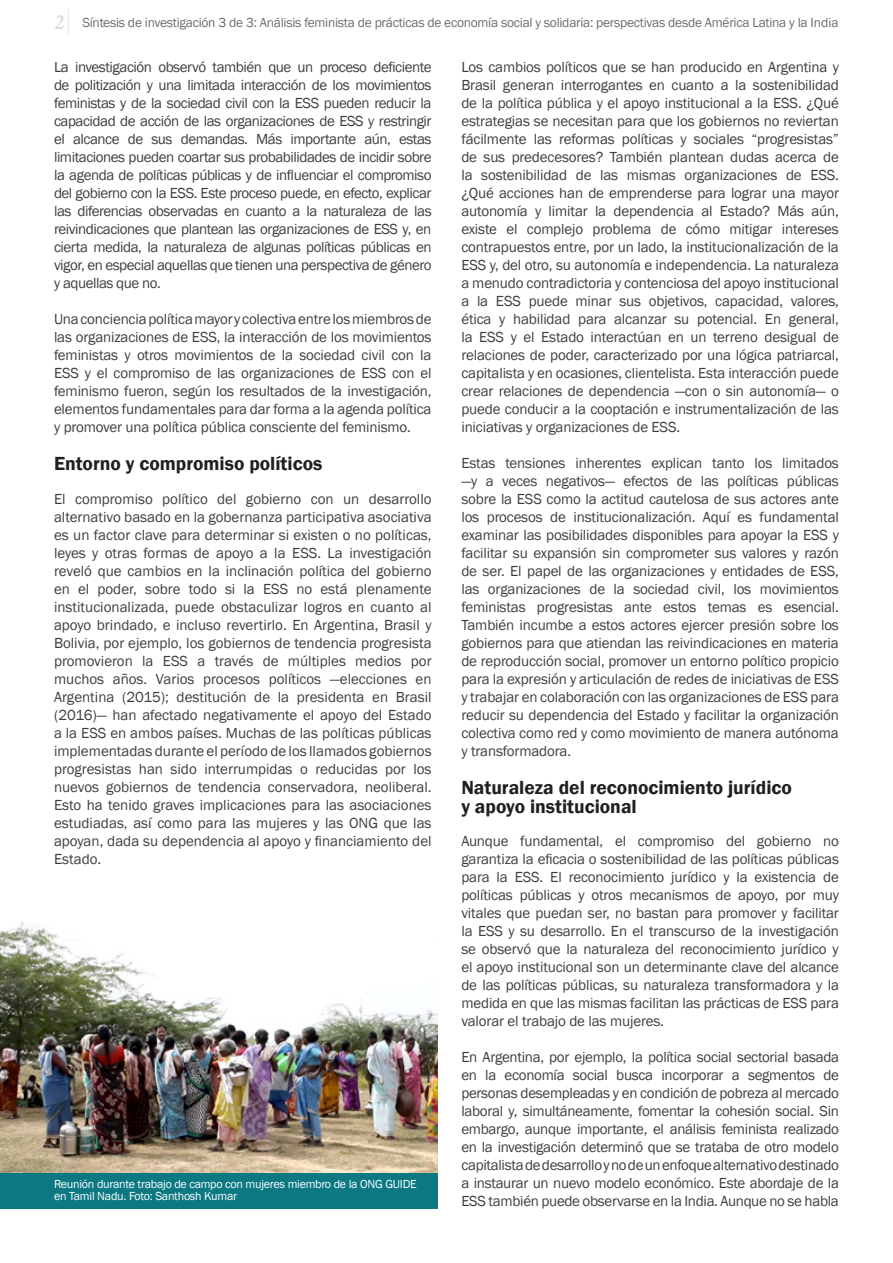
<style>
.page{position:relative;width:893px;height:1263px;background:#fff}
.page>*{position:absolute;margin:0;border:0;box-sizing:border-box;transform-origin:0 0}
.t1{font:600 19.5px/19.5px "Franklin Gothic";color:#231f20}
.t2{font:15px/18px "Franklin Gothic";letter-spacing:-.01em;color:#3e3e3f;text-align:justify}
.t3{font:13.5px "Franklin Gothic";letter-spacing:-.02em;color:#6c6d70}
.t4{font:12px/12px "Franklin Gothic";letter-spacing:-.02em;color:#fff}
.s1{font-family:"Goudy";font-weight:700;font-style:italic;font-size:18px;color:#dcdddf}
</style>
<div class="page">
<img style="left:0;top:923px;width:437px;height:251px">
<div style="left:0;top:1174px;width:437px;height:35px;background:#0b7882"></div>
<svg style="left:68px;top:9px;width:1px;height:26px"></svg>
<p class="t3" style="left:54px;top:15px;width:786px"><span class="s1">2</span> Síntesis de investigación 3 de 3: Análisis feminista de prácticas de economía social y solidaria: perspectivas desde América Latina y la India</p>
<p class="t2" style="left:54px;top:58px;width:379px">La investigación observó también que un proceso deficiente de politización y una limitada interacción de los movimientos feministas y de la sociedad civil con la ESS pueden reducir la capacidad de acción de las organizaciones de ESS y restringir el alcance de sus demandas. Más importante aún, estas limitaciones pueden coartar sus probabilidades de incidir sobre la agenda de políticas públicas y de influenciar el compromiso del gobierno con la ESS. Este proceso puede, en efecto, explicar las diferencias observadas en cuanto a la naturaleza de las reivindicaciones que plantean las organizaciones de ESS y, en cierta medida, la naturaleza de algunas políticas públicas en vigor, en especial aquellas que tienen una perspectiva de género y aquellas que no.</p>
<p class="t2" style="left:54px;top:310px;width:379px">Una conciencia política mayor y colectiva entre los miembros de las organizaciones de ESS, la interacción de los movimientos feministas y otros movimientos de la sociedad civil con la ESS y el compromiso de las organizaciones de ESS con el feminismo fueron, según los resultados de la investigación, elementos fundamentales para dar forma a la agenda política y promover una política pública consciente del feminismo.</p>
<h1 class="t1" style="left:54px;top:453px;width:270px">Entorno y compromiso políticos</h1>
<p class="t2" style="left:54px;top:490px;width:379px">El compromiso político del gobierno con un desarrollo alternativo basado en la gobernanza participativa asociativa es un factor clave para determinar si existen o no políticas, leyes y otras formas de apoyo a la ESS. La investigación reveló que cambios en la inclinación política del gobierno en el poder, sobre todo si la ESS no está plenamente institucionalizada, puede obstaculizar logros en cuanto al apoyo brindado, e incluso revertirlo. En Argentina, Brasil y Bolivia, por ejemplo, los gobiernos de tendencia progresista promovieron la ESS a través de múltiples medios por muchos años. Varios procesos políticos —elecciones en Argentina (2015); destitución de la presidenta en Brasil (2016)— han afectado negativamente el apoyo del Estado a la ESS en ambos países. Muchas de las políticas públicas implementadas durante el período de los llamados gobiernos progresistas han sido interrumpidas o reducidas por los nuevos gobiernos de tendencia conservadora, neoliberal.<br>Esto ha tenido graves implicaciones para las asociaciones estudiadas, así como para las mujeres y las ONG que las apoyan, dada su dependencia al apoyo y financiamiento del Estado.</p>
<p class="t4" style="left:54px;top:1178px;width:364px">Reunión durante trabajo de campo con mujeres miembro de la ONG GUIDE en Tamil Nadu. Foto: Santhosh Kumar</p>
<p class="t2" style="left:461px;top:58px;width:379px">Los cambios políticos que se han producido en Argentina y Brasil generan interrogantes en cuanto a la sostenibilidad de la política pública y el apoyo institucional a la ESS. ¿Qué estrategias se necesitan para que los gobiernos no reviertan fácilmente las reformas políticas y sociales “progresistas” de sus predecesores? También plantean dudas acerca de la sostenibilidad de las mismas organizaciones de ESS. ¿Qué acciones han de emprenderse para lograr una mayor autonomía y limitar la dependencia al Estado? Más aún, existe el complejo problema de cómo mitigar intereses contrapuestos entre, por un lado, la institucionalización de la ESS y, del otro, su autonomía e independencia. La naturaleza a menudo contradictoria y contenciosa del apoyo institucional a la ESS puede minar sus objetivos, capacidad, valores, ética y habilidad para alcanzar su potencial. En general, la ESS y el Estado interactúan en un terreno desigual de relaciones de poder, caracterizado por una lógica patriarcal, capitalista y en ocasiones, clientelista. Esta interacción puede crear relaciones de dependencia —con o sin autonomía— o puede conducir a la cooptación e instrumentalización de las iniciativas y organizaciones de ESS.</p>
<p class="t2" style="left:461px;top:454px;width:379px">Estas tensiones inherentes explican tanto los limitados —y a veces negativos— efectos de las políticas públicas sobre la ESS como la actitud cautelosa de sus actores ante los procesos de institucionalización. Aquí es fundamental examinar las posibilidades disponibles para apoyar la ESS y facilitar su expansión sin comprometer sus valores y razón de ser. El papel de las organizaciones y entidades de ESS, las organizaciones de la sociedad civil, los movimientos feministas progresistas ante estos temas es esencial.<br>También incumbe a estos actores ejercer presión sobre los gobiernos para que atiendan las reivindicaciones en materia de reproducción social, promover un entorno político propicio para la expresión y articulación de redes de iniciativas de ESS y trabajar en colaboración con las organizaciones de ESS para reducir su dependencia del Estado y facilitar la organización colectiva como red y como movimiento de manera autónoma y transformadora.</p>
<h1 class="t1" style="left:461px;top:777px;width:332px">Naturaleza del reconocimiento jurídico y apoyo institucional</h1>
<p class="t2" style="left:461px;top:832px;width:379px">Aunque fundamental, el compromiso del gobierno no garantiza la eficacia o sostenibilidad de las políticas públicas para la ESS. El reconocimiento jurídico y la existencia de políticas públicas y otros mecanismos de apoyo, por muy vitales que puedan ser, no bastan para promover y facilitar la ESS y su desarrollo. En el transcurso de la investigación se observó que la naturaleza del reconocimiento jurídico y el apoyo institucional son un determinante clave del alcance de las políticas públicas, su naturaleza transformadora y la medida en que las mismas facilitan las prácticas de ESS para valorar el trabajo de las mujeres.</p>
<p class="t2" style="left:461px;top:1048px;width:379px">En Argentina, por ejemplo, la política social sectorial basada en la economía social busca incorporar a segmentos de personas desempleadas y en condición de pobreza al mercado laboral y, simultáneamente, fomentar la cohesión social. Sin embargo, aunque importante, el análisis feminista realizado en la investigación determinó que se trataba de otro modelo capitalista de desarrollo y no de un enfoque alternativo destinado a instaurar un nuevo modelo económico. Este abordaje de la ESS también puede observarse en la India. Aunque no se habla</p>
</div>
